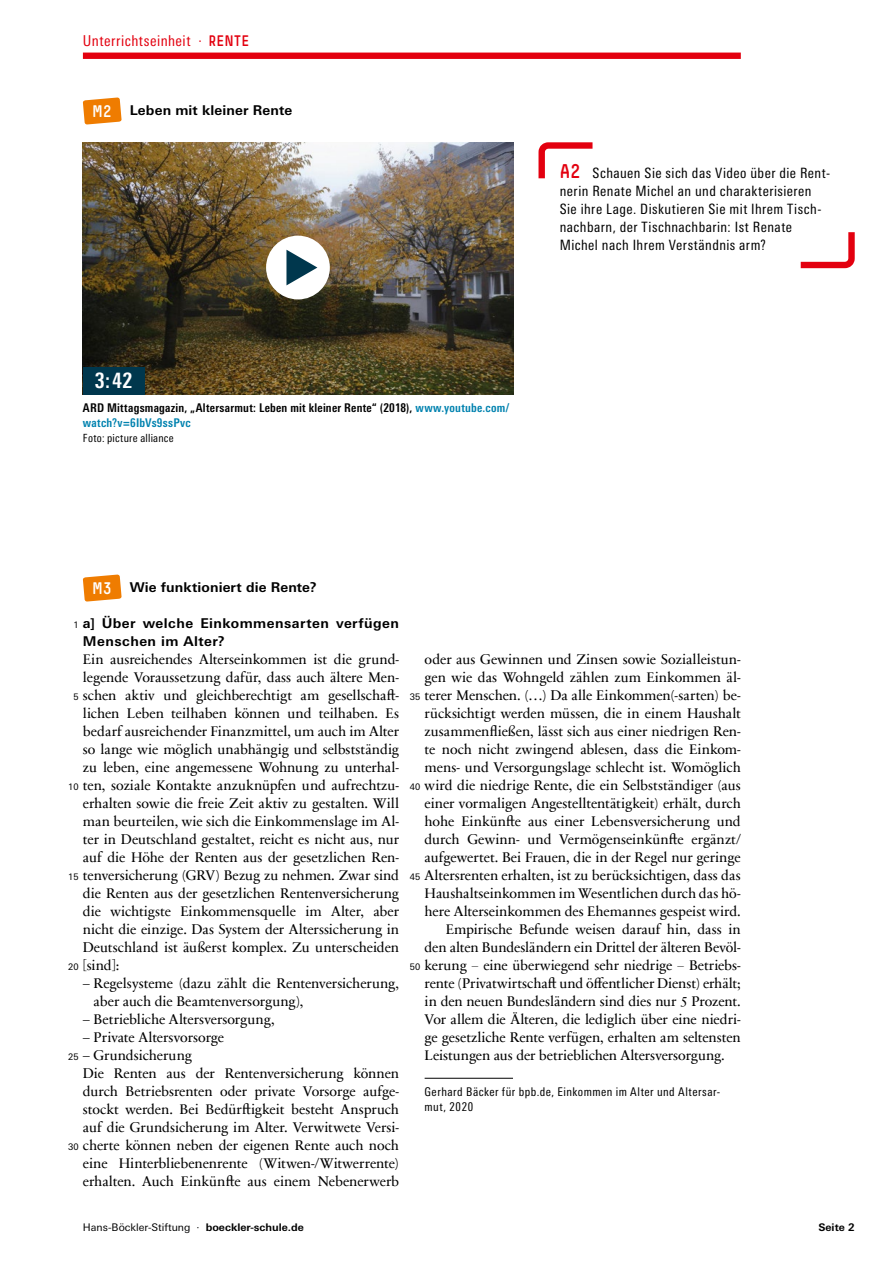
<style>
.page{position:relative;width:893px;height:1263px;background:#fff}
.page>*{position:absolute;margin:0;border:0;box-sizing:border-box;transform-origin:0 0}
.t1{font:700 condensed 21.15px "Univers Next Pro";color:#fff}
.t2{font:condensed 15px "Univers Next Pro";letter-spacing:.035em;color:#e3000f}
.t3{font:14.25px/18px "Sabon Next Com";letter-spacing:-.005em;color:#000}
.t4{font:condensed 14.25px/18px "Univers Next Pro";letter-spacing:.03em;color:#000}
.t5{font:700 13.5px/18px "Univers Next Pro";letter-spacing:.03em;color:#000}
.t6{font:700 13.5px "Univers Next Pro";letter-spacing:.005em;color:#000}
.t7{font:700 13.5px "Univers Next Pro";letter-spacing:.01em;color:#000}
.t8{font:700 condensed 12px/15px "Univers Next Pro";letter-spacing:.02em;color:#000}
.t9{font:condensed 12px/15px "Univers Next Pro";letter-spacing:.04em;color:#000}
.t10{font:condensed 11.25px "Univers Next Pro";letter-spacing:.02em;color:#000}
.t11{font:10.5px "Univers Next Pro";color:#000}
.t12{font:700 10.5px "Univers Next Pro";color:#000}
.t13{font:9px "Univers Next Pro";color:#000}
.s1{font-family:"Simple HBS";font-stretch:normal}
.s2{font-family:"Simple HBS";font-weight:400;font-size:16.5px;color:#fff}
.s3{color:#0082af}
.s4{font-family:"Simple HBS";font-stretch:normal;font-size:19.5px;color:#e3000f}
.s5{font-weight:700}
</style>
<div class="page">
<div style="left:83px;top:53px;width:658px;height:6px;background:#e3000f"></div>
<svg style="left:83px;top:574px;width:39px;height:28px"></svg>
<hr style="left:425px;top:1078px;width:88px;height:1px;background:#000">
<svg style="left:538px;top:142px;width:55px;height:37px"></svg>
<svg style="left:800px;top:232px;width:55px;height:37px"></svg>
<svg style="left:83px;top:97px;width:39px;height:28px"></svg>
<img style="left:83px;top:142px;width:430px;height:252px">
<div style="left:83px;top:367px;width:62px;height:27px;background:#00374d"></div>
<div style="left:266px;top:236px;width:64px;height:63px;background:#fff;border-radius:50%"></div>
<svg style="left:286px;top:250px;width:31px;height:35px"></svg>
<p class="t2" style="left:83px;top:32px;width:168px">Unterrichtseinheit · <span class="s1">RENTE</span></p>
<p class="t7" style="left:92px;top:102px;width:201px"><span class="s2">M2</span> Leben mit kleiner Rente</p>
<h1 class="t1" style="left:95px;top:367px;width:39px">3:42</h1>
<p class="t8" style="left:83px;top:400px;width:428px">ARD Mittagsmagazin, „Altersarmut: Leben mit kleiner Rente“ (2018), <span class="s3">www.youtube.com/ watch?v=6IbVs9ssPvc</span></p>
<p class="t10" style="left:83px;top:432px;width:92px">Foto: picture alliance</p>
<p class="t4" style="left:560px;top:164px;width:272px"><span class="s4">A2</span> Schauen Sie sich das Video über die Rent&shy;nerin Renate Michel an und charakterisieren Sie ihre Lage. Diskutieren Sie mit Ihrem Tisch&shy;nachbarn, der Tischnachbarin: Ist Renate Michel nach Ihrem Verständnis arm?</p>
<p class="t6" style="left:92px;top:579px;width:226px"><span class="s2">M3</span> Wie funktioniert die Rente?</p>
<p class="t5" style="left:83px;top:614px;width:318px">a] Über welche Einkommensarten verfügen<br>Menschen im Alter?</p>
<p class="t3" style="left:83px;top:650px;width:318px;text-align:justify">Ein ausreichendes Alterseinkommen ist die grund&shy;legende Voraussetzung dafür, dass auch ältere Men&shy;schen aktiv und gleichberechtigt am gesellschaft&shy;lichen Leben teilhaben können und teilhaben. Es bedarf ausreichender Finanzmittel, um auch im Alter so lange wie möglich unabhängig und selbstständig zu leben, eine angemessene Wohnung zu unterhal&shy;ten, soziale Kontakte anzuknüpfen und aufrechtzu&shy;erhalten sowie die freie Zeit aktiv zu gestalten. Will man beurteilen, wie sich die Einkommenslage im Al&shy;ter in Deutschland gestaltet, reicht es nicht aus, nur auf die Höhe der Renten aus der gesetzlichen Ren&shy;tenversicherung (GRV) Bezug zu nehmen. Zwar sind die Renten aus der gesetzlichen Rentenversicherung die wichtigste Einkommensquelle im Alter, aber nicht die einzige. Das System der Alterssicherung in Deutschland ist äußerst komplex. Zu unterscheiden [sind]:</p>
<p class="t3" style="left:94px;top:974px;width:307px;text-indent:-11px">– Regelsysteme (dazu zählt die Rentenversicherung, aber auch die Beamtenversorgung),</p>
<p class="t3" style="left:83px;top:1010px;width:193px">– Betriebliche Altersversorgung,</p>
<p class="t3" style="left:83px;top:1028px;width:143px">– Private Altersvorsorge</p>
<p class="t3" style="left:83px;top:1046px;width:318px">– Grundsicherung<br>Die Renten aus der Rentenversicherung können durch Betriebsrenten oder private Vorsorge aufge&shy;stockt werden. Bei Bedürftigkeit besteht Anspruch auf die Grundsicherung im Alter. Verwitwete Versi&shy;cherte können neben der eigenen Rente auch noch eine Hinterbliebenenrente (Witwen-/Witwerrente) erhalten. Auch Einkünfte aus einem Nebenerwerb</p>
<p class="t13" style="left:73px;top:620px;width:7px">1</p>
<p class="t13" style="left:73px;top:692px;width:7px">5</p>
<p class="t13" style="left:68px;top:782px;width:12px">10</p>
<p class="t13" style="left:68px;top:872px;width:12px">15</p>
<p class="t13" style="left:68px;top:962px;width:12px">20</p>
<p class="t13" style="left:68px;top:1052px;width:12px">25</p>
<p class="t13" style="left:68px;top:1142px;width:12px">30</p>
<p class="t3" style="left:425px;top:650px;width:318px">oder aus Gewinnen und Zinsen sowie Sozialleistun-</p>
<p class="t3" style="left:425px;top:668px;width:318px">gen wie das Wohngeld zählen zum Einkommen äl-</p>
<p class="t3" style="left:425px;top:686px;width:318px">terer Menschen. (…) Da alle Einkommen(-sarten) be-</p>
<p class="t3" style="left:425px;top:704px;width:318px">rücksichtigt werden müssen, die in einem Haushalt</p>
<p class="t3" style="left:425px;top:722px;width:318px">zusammenfließen, lässt sich aus einer niedrigen Ren-</p>
<p class="t3" style="left:425px;top:740px;width:318px">te noch nicht zwingend ablesen, dass die Einkom-</p>
<p class="t3" style="left:425px;top:758px;width:318px">mens- und Versorgungslage schlecht ist. Womöglich</p>
<p class="t3" style="left:425px;top:776px;width:318px">wird die niedrige Rente, die ein Selbstständiger (aus</p>
<p class="t3" style="left:425px;top:794px;width:318px">einer vormaligen Angestelltentätigkeit) erhält, durch</p>
<p class="t3" style="left:425px;top:812px;width:318px">hohe Einkünfte aus einer Lebensversicherung und</p>
<p class="t3" style="left:425px;top:830px;width:318px">durch Gewinn- und Vermögenseinkünfte ergänzt/</p>
<p class="t3" style="left:425px;top:848px;width:318px">aufgewertet. Bei Frauen, die in der Regel nur geringe</p>
<p class="t3" style="left:425px;top:866px;width:318px">Altersrenten erhalten, ist zu berücksichtigen, dass das</p>
<p class="t3" style="left:425px;top:884px;width:318px">Haushaltseinkommen im Wesentlichen durch das hö-</p>
<p class="t3" style="left:425px;top:902px;width:318px">here Alterseinkommen des Ehemannes gespeist wird.</p>
<p class="t3" style="left:446px;top:920px;width:296px">Empirische Befunde weisen darauf hin, dass in</p>
<p class="t3" style="left:425px;top:938px;width:318px">den alten Bundesländern ein Drittel der älteren Bevöl-</p>
<p class="t3" style="left:425px;top:956px;width:318px">kerung − eine überwiegend sehr niedrige − Betriebs-</p>
<p class="t3" style="left:425px;top:974px;width:318px">rente (Privatwirtschaft und öffentlicher Dienst) erhält;</p>
<p class="t3" style="left:425px;top:992px;width:318px">in den neuen Bundesländern sind dies nur 5 Prozent.</p>
<p class="t3" style="left:425px;top:1010px;width:318px">Vor allem die Älteren, die lediglich über eine niedri-</p>
<p class="t3" style="left:425px;top:1028px;width:318px">ge gesetzliche Rente verfügen, erhalten am seltensten</p>
<p class="t3" style="left:425px;top:1046px;width:302px">Leistungen aus der betrieblichen Altersversorgung.</p>
<p class="t9" style="left:425px;top:1084px;width:297px">Gerhard Bäcker für bpb.de, Einkommen im Alter und Altersar&shy;mut, 2020</p>
<p class="t13" style="left:410px;top:692px;width:12px">35</p>
<p class="t13" style="left:410px;top:782px;width:12px">40</p>
<p class="t13" style="left:410px;top:872px;width:12px">45</p>
<p class="t13" style="left:410px;top:962px;width:12px">50</p>
<p class="t11" style="left:83px;top:1222px;width:222px">Hans-Böckler-Stiftung · <span class="s5">boeckler-schule.de</span></p>
<p class="t12" style="left:818px;top:1221px;width:38px">Seite 2</p>
</div>
